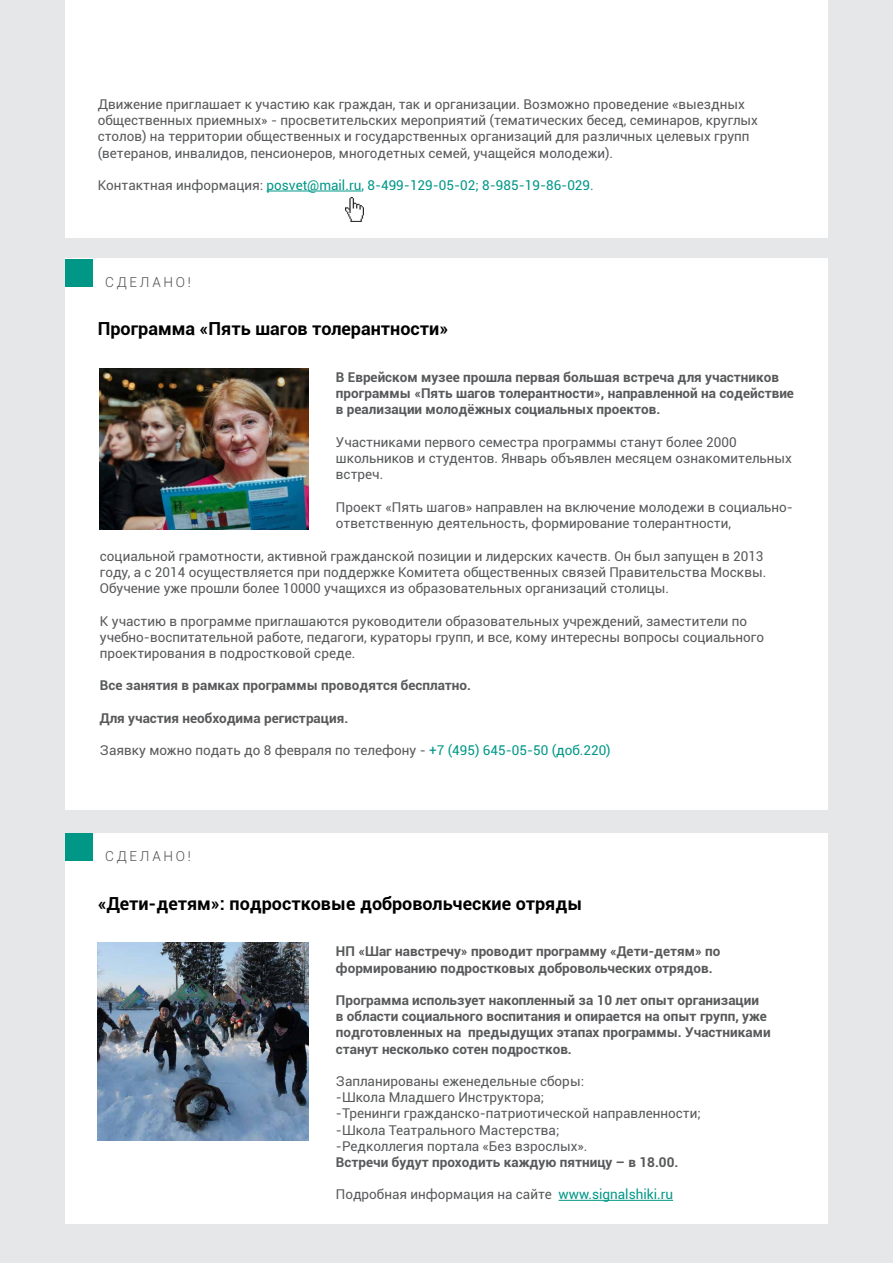
<style>
.page{position:relative;width:893px;height:1263px;background:#e6e7e8}
.page>*{position:absolute;margin:0;border:0;box-sizing:border-box;transform-origin:0 0}
.t1{font:700 18px "Roboto";color:#000}
.t2{font:300 13.8px "Roboto";color:#4d4d4f}
.t3{font:13.5px/16.2px "Roboto";color:#58595b}
.t4{font:700 13.5px/16.2px "Roboto";color:#58595b}
.t5{font:13.5px "Roboto";color:#009787}
.s1{color:#58595b}
.s2{color:#009787}
</style>
<div class="page">
<div style="left:65px;top:0;width:763px;height:237px;background:#fff"></div>
<div style="left:65px;top:833px;width:763px;height:390px;background:#fff"></div>
<div style="left:66px;top:833px;width:27px;height:28px;background:#009787"></div>
<hr style="left:267px;top:191px;width:94px;height:1px;background:#009787">
<hr style="left:559px;top:1200px;width:114px;height:1px;background:#009787">
<img style="left:345px;top:198px;width:19px;height:23px">
<img style="left:97px;top:943px;width:211px;height:198px">
<div style="left:65px;top:258px;width:763px;height:552px;background:#fff"></div>
<div style="left:66px;top:259px;width:27px;height:27px;background:#009787"></div>
<img style="left:100px;top:369px;width:208px;height:160px">
<p class="t3" style="left:98px;top:96px;width:662px">Движение приглашает к участию как граждан, так и организации. Возможно проведение «выездных общественных приемных» - просветительских мероприятий (тематических бесед, семинаров, круглых столов) на территории общественных и государственных организаций для различных целевых групп (ветеранов, инвалидов, пенсионеров, многодетных семей, учащейся молодежи).</p>
<p class="t5" style="left:98px;top:176px;width:497px"><span class="s1">Контактная информация:</span> posvet@mail.ru, 8-499-129-05-02; 8-985-19-86-029.</p>
<p class="t2" style="left:105px;top:272px;width:12px">СДЕЛАН</p>
<p class="t2" style="left:176px;top:272px;width:17px">О!</p>
<h1 class="t1" style="left:98px;top:316px;width:352px">Программа «Пять шагов толерантности»</h1>
<p class="t4" style="left:336px;top:368px;width:460px">В Еврейском музее прошла первая большая встреча для участников программы «Пять шагов толерантности», направленной на содействие в реализации молодёжных социальных проектов.</p>
<p class="t3" style="left:336px;top:433px;width:458px">Участниками первого семестра программы станут более 2000 школьников и студентов. Январь объявлен месяцем ознакомительных встреч.</p>
<p class="t3" style="left:336px;top:498px;width:459px">Проект «Пять шагов» направлен на включение молодежи в социально&shy;ответственную деятельность, формирование толерантности,</p>
<p class="t3" style="left:100px;top:547px;width:668px">социальной грамотности, активной гражданской позиции и лидерских качеств. Он был запущен в 2013 году, а с 2014 осуществляется при поддержке Комитета общественных связей Правительства Москвы.<br>Обучение уже прошли более 10000 учащихся из образовательных организаций столицы.</p>
<p class="t3" style="left:100px;top:612px;width:666px">К участию в программе приглашаются руководители образовательных учреждений, заместители по учебно-воспитательной работе, педагоги, кураторы групп, и все, кому интересны вопросы социального проектирования в подростковой среде.</p>
<p class="t4" style="left:100px;top:677px;width:373px">Все занятия в рамках программы проводятся бесплатно.</p>
<p class="t4" style="left:100px;top:709px;width:250px">Для участия необходима регистрация.</p>
<p class="t3" style="left:100px;top:742px;width:512px">Заявку можно подать до 8 февраля по телефону - <span class="s2">+7 (495) 645-05-50 (доб.220)</span></p>
<p class="t2" style="left:105px;top:847px;width:12px">СДЕЛАН</p>
<p class="t2" style="left:176px;top:847px;width:17px">О!</p>
<h1 class="t1" style="left:98px;top:891px;width:486px">«Дети-детям»: подростковые добровольческие отряды</h1>
<p class="t4" style="left:336px;top:943px;width:386px">НП «Шаг навстречу» проводит программу «Дети-детям» по формированию подростковых добровольческих отрядов.</p>
<p class="t4" style="left:336px;top:991px;width:436px">Программа использует накопленный за 10 лет опыт организации<br>в области социального воспитания и опирается на опыт групп, уже подготовленных на предыдущих этапах программы. Участниками станут несколько сотен подростков.</p>
<p class="t3" style="left:336px;top:1072px;width:366px">Запланированы еженедельные сборы:<br>-Школа Младшего Инструктора;<br>-Тренинги гражданско-патриотической направленности; -Школа Театрального Мастерства;<br>-Редколлегия портала «Без взрослых».</p>
<p class="t4" style="left:336px;top:1153px;width:344px">Встречи будут проходить каждую пятницу – в 18.00.</p>
<p class="t3" style="left:336px;top:1186px;width:339px">Подробная информация на сайте <span class="s2">www.signalshiki.ru</span></p>
</div>
